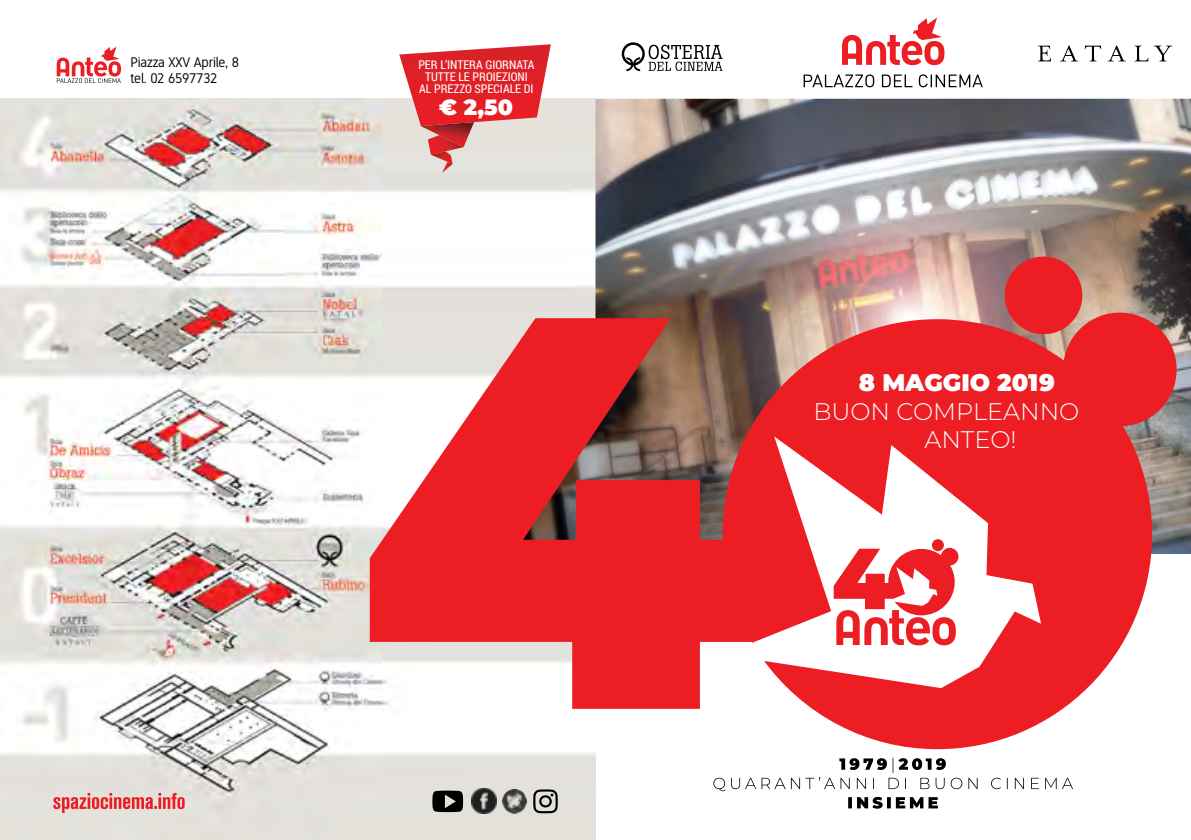
<style>
.page{position:relative;width:1191px;height:840px;background:#fff}
.page>*{position:absolute;margin:0;border:0;box-sizing:border-box;transform-origin:0 0}
.t1{font:300 24px/28.8px "Montserrat";color:#fff}
.t2{font:900 24px "Montserrat";color:#fff}
.t3{font:900 22px "Montserrat";color:#fff}
.t4{font:14px/16px "Gidole";letter-spacing:-.01em;color:#000}
.t5{font:12px/12px "Roboto Condensed";color:#fff;text-align:center}
</style>
<div class="page">
<img style="left:0;top:99px;width:557px;height:740px">
<img style="left:498px;top:99px;width:693px;height:455px">
<svg style="left:370px;top:256px;width:806px;height:492px;fill:#ed1d24"></svg>
<svg style="left:833px;top:539px;width:125px;height:106px"></svg>
<svg style="left:848px;top:796px;width:90px;height:12px"></svg>
<svg style="left:713px;top:757px;width:360px;height:33px"></svg>
<svg style="left:803px;top:74px;width:179px;height:13px"></svg>
<svg style="left:842px;top:17px;width:102px;height:48px"></svg>
<svg style="left:57px;top:46px;width:64px;height:37px"></svg>
<svg style="left:53px;top:792px;width:132px;height:20px;background:#e69998"></svg>
<svg style="left:533px;top:789px;width:25px;height:23px"></svg>
<img style="left:502px;top:788px;width:25px;height:25px;border-radius:12px">
<svg style="left:432px;top:790px;width:31px;height:21px"></svg>
<img style="left:471px;top:788px;width:25px;height:25px">
<svg style="left:399px;top:44px;width:152px;height:129px;background:#e27779"></svg>
<svg style="left:1038px;top:45px;width:134px;height:16px"></svg>
<svg style="left:621px;top:42px;width:101px;height:29px"></svg>
<p class="t4" style="left:130px;top:54px;width:110px">Piazza XXV Aprile, 8 tel. 02 6597732</p>
<p class="t5" style="left:418px;top:58px;width:118px">PER L’INTERA GIORNATA<br>TUTTE LE PROIEZIONI<br>AL PREZZO SPECIALE DI</p>
<h2 class="t3" style="left:439px;top:91px;width:76px">€ 2,50</h2>
<h1 class="t2" style="left:859px;top:364px;width:198px">8 MAGGIO 2019</h1>
<h1 class="t1" style="left:924px;top:395px;width:156px;text-indent:-111px">BUON COMPLEANNO<br>ANTEO!</h1>
</div>
